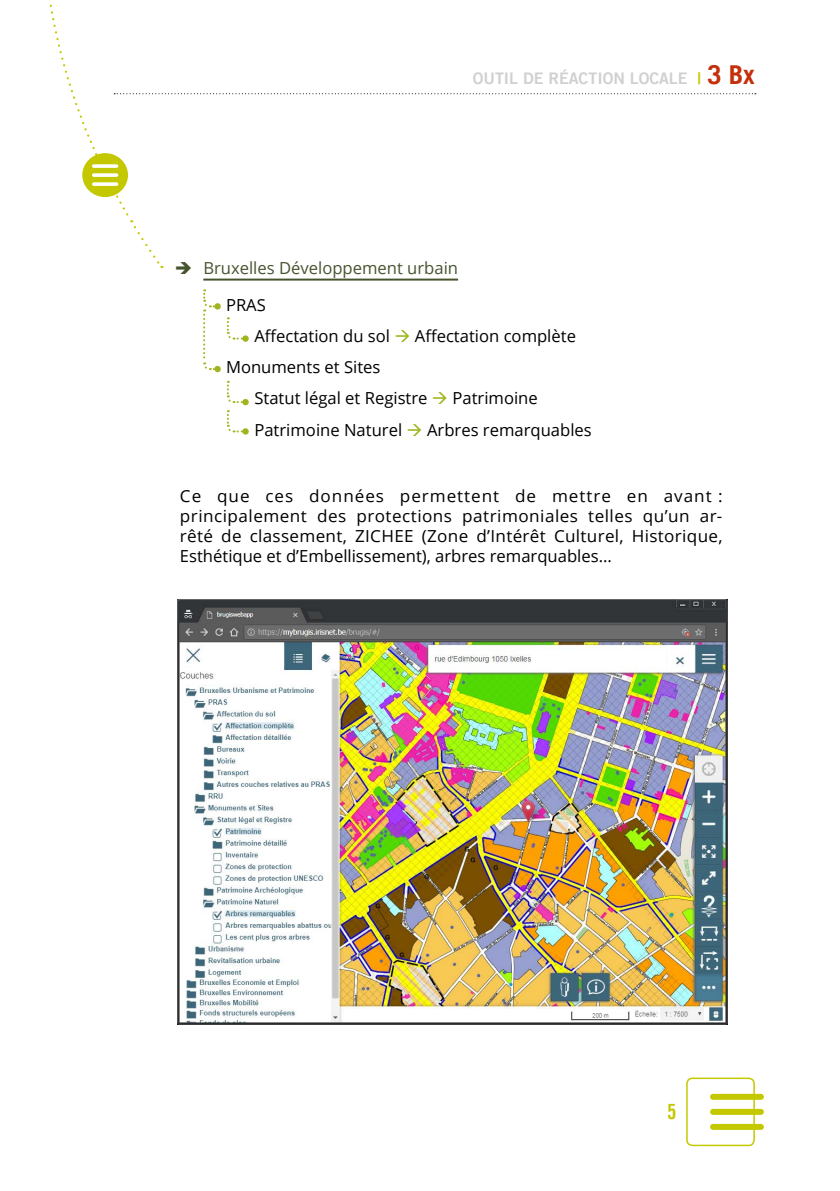
<style>
.page{position:relative;width:840px;height:1191px;background:#fff}
.page>*{position:absolute;margin:0;border:0;box-sizing:border-box;transform-origin:0 0}
.t1{font:21px "Trade Gothic Bold Cond Twenty";color:#c4c800}
.t2{font:16.6px/20px "Open Sans";color:#000;text-align:justify}
.t3{font:16.6px "Open Sans";color:#46542e}
.t4{font:16px "Trade Gothic Bold Two";color:#d0d0d0}
.s1{color:#c4c800}
.s2{font-family:"Trade Gothic";font-weight:700;font-size:26px;color:#c3300b}
.s3{color:#a1b41d}
</style>
<div class="page">
<svg style="left:277px;top:93px;width:478px;height:1px"></svg>
<svg style="left:49px;top:0;width:226px;height:221px"></svg>
<svg style="left:131px;top:220px;width:31px;height:48px"></svg>
<hr style="left:203px;top:278px;width:255px;height:2px;background:#46542e">
<div style="left:214px;top:303px;width:7px;height:6px;background:#a1b41d;border-radius:50%"></div>
<svg style="left:226px;top:317px;width:17px;height:24px"></svg>
<div style="left:242px;top:335px;width:6px;height:7px;background:#a1b41d;border-radius:50%"></div>
<svg style="left:226px;top:381px;width:22px;height:53px"></svg>
<svg style="left:203px;top:289px;width:15px;height:82px"></svg>
<div style="left:214px;top:366px;width:7px;height:6px;background:#a1b41d;border-radius:50%"></div>
<div style="left:82px;top:153px;width:46px;height:44px;background:#c4c800;border-radius:50%"></div>
<svg style="left:94px;top:164px;width:22px;height:4px"></svg>
<svg style="left:94px;top:173px;width:22px;height:4px"></svg>
<svg style="left:94px;top:182px;width:22px;height:4px"></svg>
<div style="left:685px;top:1077px;width:69px;height:69px;border:2px solid #c4c800;border-radius:5px"></div>
<div style="left:712px;top:1093px;width:48px;height:6px;background:#c4c800"></div>
<div style="left:712px;top:1108px;width:48px;height:6px;background:#c4c800"></div>
<div style="left:712px;top:1123px;width:48px;height:6px;background:#c4c800"></div>
<img style="left:177px;top:599px;width:550px;height:425px">
<p class="t4" style="left:472px;top:69px;width:283px">OUTIL DE RÉACTION LOCALE <span class="s1">|</span> <span class="s2">3 Bx</span></p>
<p class="t3" style="left:203px;top:256px;width:256px">Bruxelles Développement urbain</p>
<p class="t2" style="left:226px;top:294px;width:41px">PRAS</p>
<p class="t2" style="left:254px;top:325px;width:323px">Affectation du sol <span class="s3">→</span> Affectation complète</p>
<p class="t2" style="left:226px;top:356px;width:156px">Monuments et Sites</p>
<p class="t2" style="left:254px;top:388px;width:285px">Statut légal et Registre <span class="s3">→</span> Patrimoine</p>
<p class="t2" style="left:254px;top:419px;width:339px">Patrimoine Naturel <span class="s3">→</span> Arbres remarquables</p>
<p class="t2" style="left:180px;top:486px;width:544px">Ce que ces données permettent de mettre en avant : principalement des protections patrimoniales telles qu’un ar&shy;rêté de classement, ZICHEE (Zone d’Intérêt Culturel, Historique, Esthétique et d’Embellissement), arbres remarquables...</p>
<p class="t1" style="left:666px;top:1099px;width:11px">5</p>
</div>
